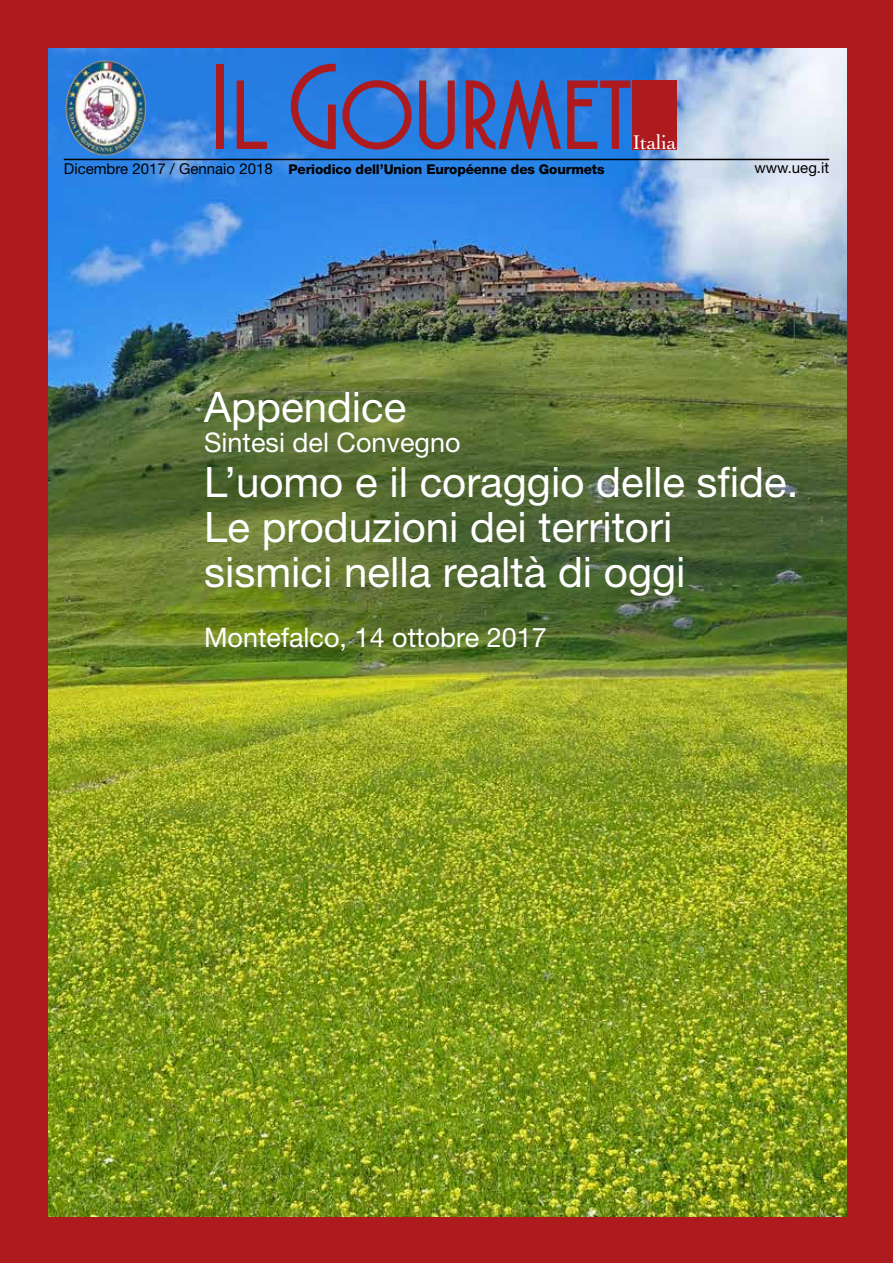
<style>
.page{position:relative;width:893px;height:1263px;background:#ae1b1f}
.page>*{position:absolute;margin:0;border:0;box-sizing:border-box;transform-origin:0 0}
.t1{font:42px/45px "Helvetica Neue";color:#fff}
.t2{font:27px "Helvetica Neue";color:#fff}
.t3{font:21px "Cochin";letter-spacing:-.01em;color:#fff}
.t4{font:15px "Helvetica Neue";color:#000}
.t5{font:800 13.5px "Helvetica Neue";letter-spacing:-.01em;color:#000}
.s1{font-weight:400;font-size:15px}
</style>
<div class="page">
<img style="left:48px;top:48px;width:798px;height:1168px">
<img style="left:66px;top:61px;width:80px;height:94px">
<hr style="left:64px;top:159px;width:765px;height:1px;background:#000">
<div style="left:216px;top:65px;width:8px;height:84px;background:#ae1b1f"></div>
<svg style="left:237px;top:80px;width:30px;height:69px"></svg>
<svg style="left:291px;top:64px;width:45px;height:85px"></svg>
<svg style="left:342px;top:80px;width:70px;height:70px"></svg>
<svg style="left:419px;top:80px;width:36px;height:70px"></svg>
<svg style="left:466px;top:80px;width:95px;height:70px"></svg>
<svg style="left:567px;top:80px;width:63px;height:69px"></svg>
<div style="left:632px;top:80px;width:45px;height:70px;background:#ae1b1f"></div>
<p class="t3" style="left:632px;top:130px;width:46px">Italia</p>
<p class="t5" style="left:64px;top:161px;width:542px"><span class="s1">Dicembre 2017 / Gennaio 2018</span> Periodico dell’Union Européenne des Gourmets</p>
<p class="t4" style="left:754px;top:159px;width:76px">www.ueg.it</p>
<p class="t1" style="left:204px;top:384px;width:204px">Appendice</p>
<p class="t2" style="left:204px;top:426px;width:258px">Sintesi del Convegno</p>
<p class="t1" style="left:204px;top:459px;width:596px">L’uomo e il coraggio delle sfide.<br>Le produzioni dei territori sismici nella realtà di oggi</p>
<p class="t2" style="left:204px;top:621px;width:344px">Montefalco, 14 ottobre 2017</p>
</div>
